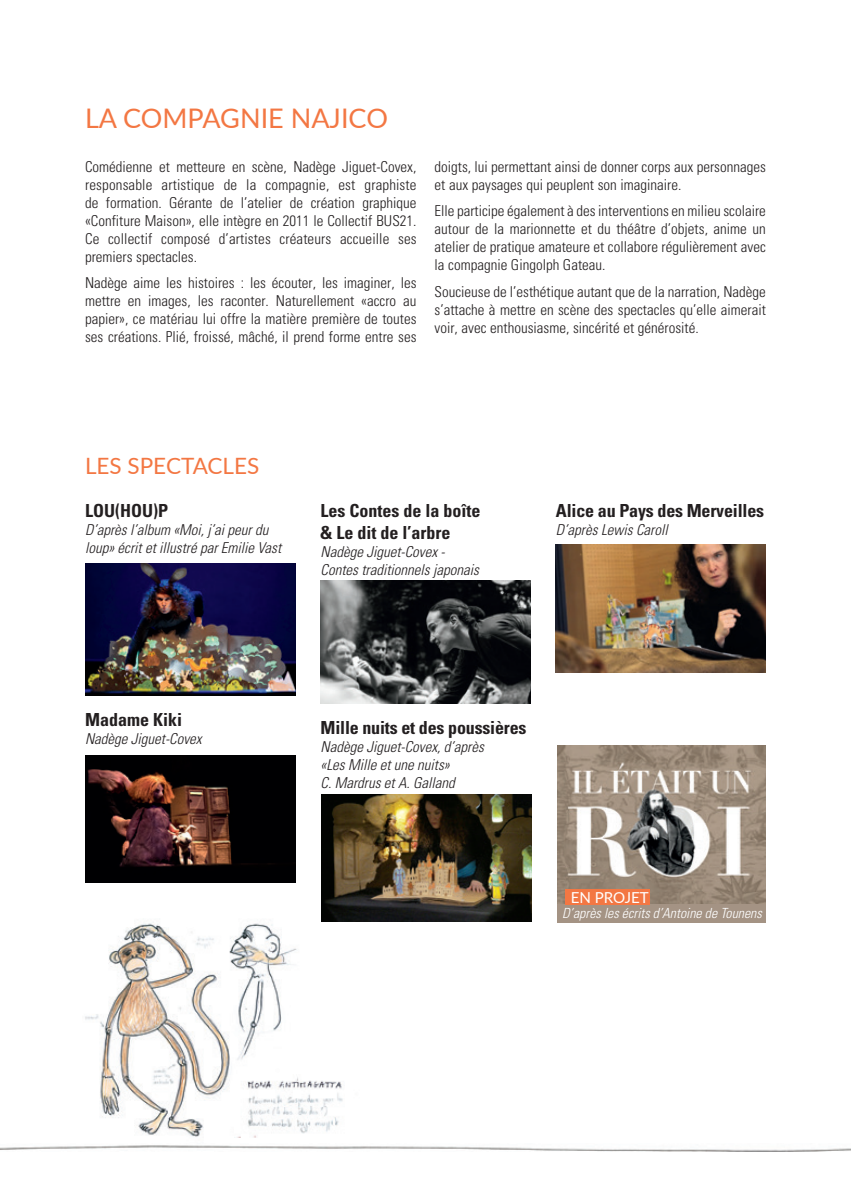
<style>
.page{position:relative;width:851px;height:1191px;background:#fff}
.page>*{position:absolute;margin:0;border:0;box-sizing:border-box;transform-origin:0 0}
.t1{font:27px "Lato";color:#f37743}
.t2{font:22.5px "Lato";color:#f37743}
.t3{font:700 condensed 18px/21.6px "Univers LT Std";letter-spacing:-.01em;color:#231f20}
.t4{font:15.15px "Lato";color:#fff}
.t5{font:300 condensed 15px/18px "Univers LT Std";color:#231f20;text-align:justify}
.t6{font:italic 300 condensed 15px/18px "Univers LT Std";color:#231f20}
.t7{font:italic 300 condensed 13.95px "Univers LT Std";color:#fff}
</style>
<div class="page">
<img style="left:85px;top:923px;width:212px;height:204px">
<img style="left:234px;top:1074px;width:109px;height:53px">
<img style="left:0;top:1127px;width:850px;height:25px">
<img style="left:557px;top:745px;width:208px;height:159px">
<img style="left:85px;top:563px;width:210px;height:132px">
<img style="left:85px;top:755px;width:210px;height:127px">
<img style="left:320px;top:580px;width:210px;height:124px">
<img style="left:321px;top:794px;width:210px;height:128px">
<img style="left:556px;top:544px;width:209px;height:128px">
<div style="left:557px;top:904px;width:208px;height:18px;background:#a49384"></div>
<div style="left:565px;top:889px;width:85px;height:15px;background:#f37743"></div>
<h1 class="t1" style="left:85px;top:99px;width:304px">LA COMPAGNIE NAJICO</h1>
<p class="t5" style="left:85px;top:157px;width:333px">Comédienne et metteure en scène, Nadège Jiguet-Covex, responsable artistique de la compagnie, est graphiste de formation. Gérante de l’atelier de création graphique «Confiture Maison», elle intègre en 2011 le Collectif BUS21.<br>Ce collectif composé d’artistes créateurs accueille ses premiers spectacles.</p>
<p class="t5" style="left:85px;top:274px;width:333px">Nadège aime les histoires : les écouter, les imaginer, les mettre en images, les raconter. Naturellement «accro au papier», ce matériau lui offre la matière première de toutes ses créations. Plié, froissé, mâché, il prend forme entre ses</p>
<p class="t5" style="left:434px;top:157px;width:333px">doigts, lui permettant ainsi de donner corps aux personnages et aux paysages qui peuplent son imaginaire.</p>
<p class="t5" style="left:434px;top:202px;width:333px">Elle participe également à des interventions en milieu scolaire autour de la marionnette et du théâtre d’objets, anime un atelier de pratique amateure et collabore régulièrement avec la compagnie Gingolph Gateau.</p>
<p class="t5" style="left:434px;top:282px;width:333px">Soucieuse de l’esthétique autant que de la narration, Nadège s’attache à mettre en scène des spectacles qu’elle aimerait voir, avec enthousiasme, sincérité et générosité.</p>
<h2 class="t2" style="left:85px;top:450px;width:176px">LES SPECTACLES</h2>
<p class="t3" style="left:85px;top:500px;width:84px">LOU(HOU)P</p>
<p class="t6" style="left:85px;top:521px;width:198px">D’après l’album «Moi, j’ai peur du loup» écrit et illustré par Emilie Vast</p>
<p class="t3" style="left:320px;top:500px;width:161px">Les Contes de la boîte &amp; Le dit de l’arbre</p>
<p class="t6" style="left:320px;top:542px;width:160px">Nadège Jiguet-Covex -<br>Contes traditionnels japonais</p>
<p class="t3" style="left:556px;top:500px;width:210px">Alice au Pays des Merveilles</p>
<p class="t6" style="left:556px;top:521px;width:113px">D’après Lewis Caroll</p>
<p class="t3" style="left:85px;top:708px;width:99px">Madame Kiki</p>
<p class="t6" style="left:85px;top:730px;width:118px">Nadège Jiguet-Covex</p>
<p class="t3" style="left:320px;top:717px;width:207px">Mille nuits et des poussières</p>
<p class="t6" style="left:320px;top:738px;width:165px">Nadège Jiguet-Covex, d’après «Les Mille et une nuits»<br>C. Mardrus et A. Galland</p>
<p class="t4" style="left:570px;top:886px;width:79px">EN PROJET</p>
<p class="t7" style="left:562px;top:905px;width:201px">D’après les écrits d’Antoine de Tounens</p>
</div>
